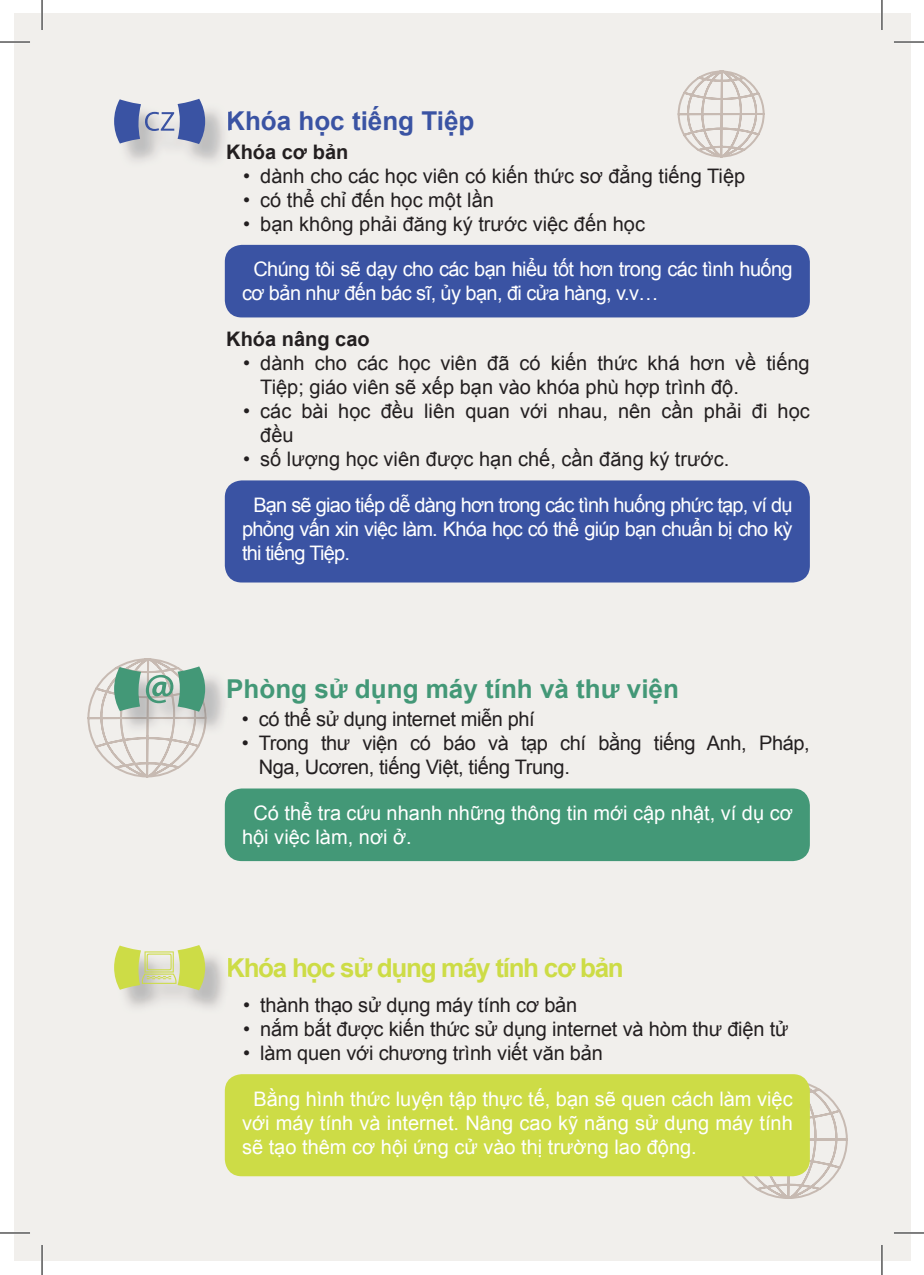
<style>
.page{position:relative;width:924px;height:1275px;background:#fff}
.page>*{position:absolute;margin:0;border:0;box-sizing:border-box;transform-origin:0 0}
.t1{font:700 26px "Arial";color:#439877}
.t2{font:700 26px "Arial";letter-spacing:-.05em;color:#cddc46}
.t3{font:700 26px "Arial";color:#3a53a3}
.t4{font:20px/24px "Arial";color:#231f20}
.t5{font:20px/24px "Arial";letter-spacing:-.03em;color:#fff;text-align:justify}
.t6{font:20px/24px "Arial";letter-spacing:-.02em;color:#231f20}
.t7{font:20px/24px "Arial";color:#fff}
.t8{font:700 20px "Arial";color:#231f20}
</style>
<div class="page">
<div style="left:14px;top:14px;width:895px;height:1247px;background:#f1efec"></div>
<svg style="left:728px;top:1079px;width:119px;height:120px"></svg>
<svg style="left:677px;top:70px;width:87px;height:88px"></svg>
<img style="left:206px;top:677px;width:18px;height:52px">
<svg style="left:87px;top:658px;width:119px;height:119px"></svg>
<div style="left:225px;top:788px;width:584px;height:73px;background:#439877;border-radius:17px"></div>
<img style="left:228px;top:111px;width:2px;height:20px">
<svg style="left:114px;top:99px;width:91px;height:45px"></svg>
<div style="left:225px;top:245px;width:584px;height:72px;background:#3a53a3;border-radius:17px"></div>
<div style="left:225px;top:480px;width:584px;height:102px;background:#3a53a3;border-radius:17px"></div>
<div style="left:225px;top:1074px;width:584px;height:102px;background:#cddc46;border-radius:17px"></div>
<img style="left:228px;top:958px;width:2px;height:19px">
<svg style="left:114px;top:945px;width:91px;height:45px"></svg>
<hr style="left:0;top:41px;width:30px;height:2px;background:#fff">
<hr style="left:893px;top:41px;width:30px;height:2px;background:#fff">
<hr style="left:0;top:1231px;width:30px;height:3px;background:#fff">
<hr style="left:893px;top:1231px;width:30px;height:3px;background:#fff">
<hr style="left:41px;top:0;width:2px;height:30px;background:#fff">
<hr style="left:41px;top:1245px;width:2px;height:30px;background:#fff">
<hr style="left:880px;top:0;width:2px;height:30px;background:#fff">
<hr style="left:880px;top:1245px;width:2px;height:30px;background:#fff">
<hr style="left:0;top:42px;width:30px;height:1px;background:#000">
<hr style="left:893px;top:42px;width:30px;height:1px;background:#000">
<hr style="left:0;top:1232px;width:30px;height:1px;background:#000">
<hr style="left:893px;top:1232px;width:30px;height:1px;background:#000">
<hr style="left:42px;top:0;width:1px;height:30px;background:#000">
<hr style="left:42px;top:1245px;width:1px;height:30px;background:#000">
<hr style="left:881px;top:0;width:1px;height:30px;background:#000">
<hr style="left:881px;top:1245px;width:1px;height:30px;background:#000">
<h1 class="t3" style="left:226px;top:104px;width:249px">Khóa học tiếng Tiệp</h1>
<p class="t8" style="left:226px;top:138px;width:124px">Khóa cơ bản</p>
<p class="t4" style="left:243px;top:164px;width:503px">• dành cho các học viên có kiến thức sơ đẳng tiếng Tiệp</p>
<p class="t4" style="left:243px;top:188px;width:252px">• có thể chỉ đến học một lần</p>
<p class="t4" style="left:243px;top:212px;width:403px">• bạn không phải đăng ký trước việc đến học</p>
<p class="t5" style="left:242px;top:258px;width:552px;text-indent:11px">Chúng tôi sẽ dạy cho các bạn hiểu tốt hơn trong các tình huống cơ bản như đến bác sĩ, ủy bạn, đi cửa hàng, v.v…</p>
<p class="t8" style="left:226px;top:326px;width:145px">Khóa nâng cao</p>
<p class="t4" style="left:260px;top:351px;width:550px;text-indent:-17px">• dành cho các học viên đã có kiến thức khá hơn về tiếng<br>Tiệp; giáo viên sẽ xếp bạn vào khóa phù hợp trình độ.</p>
<p class="t4" style="left:260px;top:399px;width:551px;text-indent:-17px">• các bài học đều liên quan với nhau, nên cần phải đi học đều</p>
<p class="t4" style="left:243px;top:447px;width:487px">• số lượng học viên được hạn chế, cần đăng ký trước.</p>
<p class="t5" style="left:242px;top:493px;width:552px;text-indent:11px">Bạn sẽ giao tiếp dễ dàng hơn trong các tình huống phức tạp, ví dụ phỏng vấn xin việc làm. Khóa học có thể giúp bạn chuẩn bị cho kỳ thi tiếng Tiệp.</p>
<h1 class="t1" style="left:226px;top:672px;width:454px">Phòng sử dụng máy tính và thư viện</h1>
<p class="t6" style="left:242px;top:707px;width:294px">• có thể sử dụng internet miễn phí</p>
<p class="t6" style="left:259px;top:731px;width:552px;text-indent:-17px">• Trong thư viện có báo và tạp chí bằng tiếng Anh, Pháp,<br>Nga, Ucơren, tiếng Việt, tiếng Trung.</p>
<p class="t7" style="left:242px;top:801px;width:552px;text-indent:11px">Có thể tra cứu nhanh những thông tin mới cập nhật, ví dụ cơ hội việc làm, nơi ở.</p>
<h1 class="t2" style="left:226px;top:950px;width:399px">Khóa học sử dụng máy tính cơ bản</h1>
<p class="t4" style="left:243px;top:993px;width:335px">• thành thạo sử dụng máy tính cơ bản</p>
<p class="t4" style="left:243px;top:1017px;width:546px">• nắm bắt được kiến thức sử dụng internet và hòm thư điện tử</p>
<p class="t4" style="left:243px;top:1041px;width:361px">• làm quen với chương trình viết văn bản</p>
<p class="t5" style="left:242px;top:1087px;width:552px;text-indent:11px">Bằng hình thức luyện tập thực tế, bạn sẽ quen cách làm việc với máy tính và internet. Nâng cao kỹ năng sử dụng máy tính sẽ tạo thêm cơ hội ứng cử vào thị trường lao động.</p>
</div>
